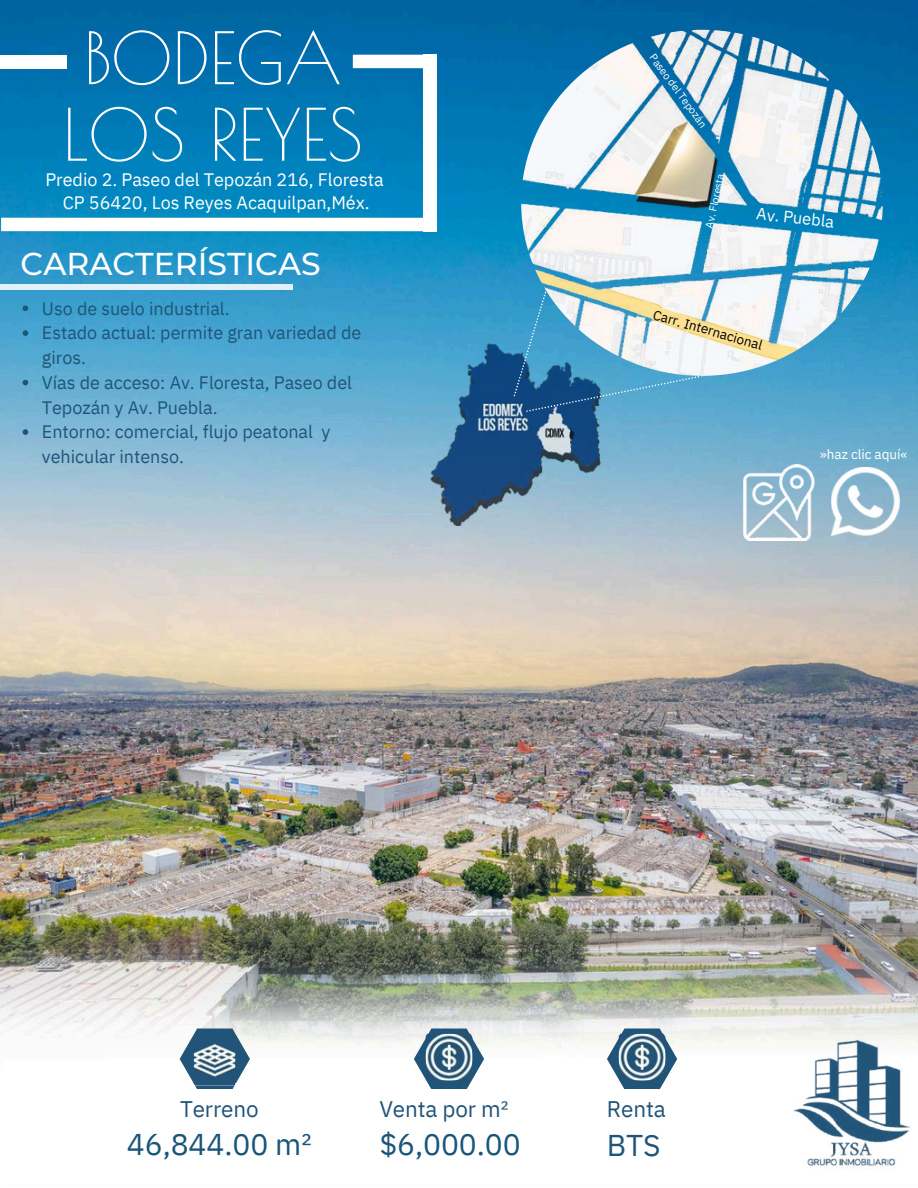
<style>
.page{position:relative;width:918px;height:1188px;background:#fff}
.page>*{position:absolute;margin:0;border:0;box-sizing:border-box;transform-origin:0 0}
.t1{font:70.65px/76.5px "Poiret One";color:#fff}
.t2{font:500 31.5px "Montserrat";color:#fff}
.t3{font:30px "IBM Plex Sans";letter-spacing:-.005em;color:#18557a}
.t4{font:30px "IBM Plex Sans";color:#205479}
.t5{font:22.5px "IBM Plex Sans";letter-spacing:-.005em;color:#205479}
.t6{font:18px/24.8px "IBM Plex Sans";letter-spacing:-.005em;color:#205479}
.t7{font:18px "IBM Plex Sans";letter-spacing:-.005em;color:#fff}
.t8{font:16.5px "IBM Plex Sans";color:#fff}
.t9{font:13.5px "IBM Plex Sans";color:#020203}
.t10{font:13.5px "IBM Plex Sans";letter-spacing:-.005em;color:#fff}
.t11{font:10.5px "IBM Plex Sans";color:#fff}
</style>
<div class="page">
<img style="left:0;top:0;width:918px;height:1060px">
<img style="left:521px;top:30px;width:362px;height:346px;border-radius:50%">
<div style="left:0;top:284px;width:293px;height:6px;background:#e2f0f7"></div>
<img style="left:419px;top:339px;width:198px;height:186px">
<svg style="left:514px;top:289px;width:189px;height:123px"></svg>
<img style="left:781px;top:1026px;width:135px;height:143px">
<div style="left:0;top:55px;width:67px;height:13px;background:#fff"></div>
<div style="left:423px;top:55px;width:14px;height:176px;background:#fff"></div>
<div style="left:1px;top:218px;width:422px;height:13px;background:#fff"></div>
<div style="left:353px;top:55px;width:70px;height:13px;background:#fff"></div>
<img style="left:743px;top:464px;width:77px;height:77px">
<img style="left:832px;top:468px;width:67px;height:67px">
<svg style="left:180px;top:1029px;width:70px;height:60px"></svg>
<img style="left:194px;top:1044px;width:41px;height:42px">
<svg style="left:414px;top:1029px;width:70px;height:60px"></svg>
<img style="left:426px;top:1034px;width:46px;height:47px">
<svg style="left:607px;top:1029px;width:70px;height:60px"></svg>
<img style="left:619px;top:1034px;width:46px;height:47px">
<svg style="left:23px;top:306px;width:5px;height:5px"></svg>
<svg style="left:23px;top:330px;width:5px;height:6px"></svg>
<svg style="left:23px;top:380px;width:5px;height:5px"></svg>
<svg style="left:23px;top:429px;width:5px;height:6px"></svg>
<p class="t1" style="left:63px;top:19px;width:301px">BODEGA<br>LOS REYES</p>
<p class="t7" style="left:45px;top:168px;width:340px">Predio 2. Paseo del Tepozán 216, Floresta</p>
<h5 class="t7" style="left:63px;top:190px;width:308px">CP 56420, Los Reyes Acaquilpan,Méx.</h5>
<h6 class="t2" style="left:21px;top:245px;width:302px">CARACTERÍSTICAS</h6>
<p class="t6" style="left:42px;top:295px;width:189px">Uso de suelo industrial.</p>
<h3 class="t6" style="left:42px;top:320px;width:321px">Estado actual: permite gran variedad de giros.</h3>
<p class="t6" style="left:42px;top:370px;width:312px">Vías de acceso: Av. Floresta, Paseo del<br>Tepozán y Av. Puebla.</p>
<h4 class="t6" style="left:42px;top:419px;width:290px">Entorno: comercial, flujo peatonal y vehicular intenso.</h4>
<h5 class="t11" style="left:657px;top:51px;width:90px;rotate:53deg">Paseo del Tepozán</h5>
<h5 class="t11" style="left:702px;top:227px;width:57px;rotate:-78deg">Av. Floresta</h5>
<p class="t8" style="left:758px;top:203px;width:80px;rotate:6deg">Av. Puebla</p>
<h2 class="t9" style="left:656px;top:305px;width:115px;rotate:16deg">Carr. Internacional</h2>
<p class="t10" style="left:820px;top:445px;width:89px">»haz clic aquí«</p>
<p class="t5" style="left:180px;top:1094px;width:80px">Terreno</p>
<p class="t3" style="left:127px;top:1125px;width:186px">46,844.00 m²</p>
<h6 class="t5" style="left:379px;top:1094px;width:131px">Venta por m²</h6>
<h6 class="t3" style="left:379px;top:1125px;width:143px">$6,000.00</h6>
<p class="t5" style="left:607px;top:1094px;width:60px">Renta</p>
<p class="t4" style="left:607px;top:1125px;width:55px">BTS</p>
</div>
